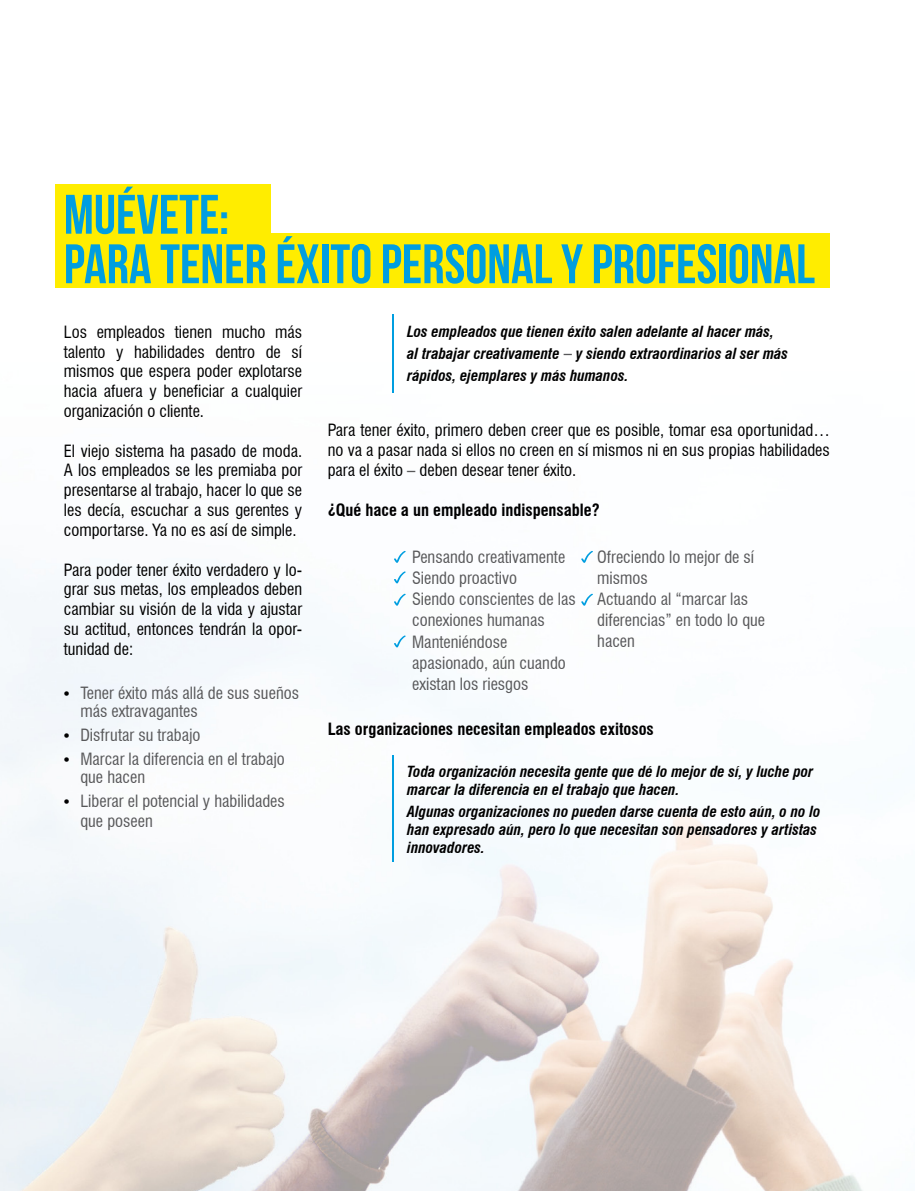
<style>
.page{position:relative;width:915px;height:1191px;background:#fff}
.page>*{position:absolute;margin:0;border:0;box-sizing:border-box;transform-origin:0 0}
.t1{font:55.5px/49.5px "Bebas Neue";color:#009ee0}
.t2{font:condensed 16.5px/19.8px "Swiss 721 BT";color:#000;text-align:justify}
.t3{font:condensed 16.5px/21px "Swiss 721 BT";color:#58585a}
.t4{font:700 condensed 16.5px "Swiss 721 BT";color:#000}
.t5{font:italic 700 condensed 15px/18px "Swiss 721 BT";color:#000}
.s1{font-family:"Bebas";font-size:42px}
.s2{font-family:"Times";font-stretch:normal;color:#000}
.s3{font-weight:400;font-style:normal;font-size:16.5px;color:#58585a}
.s4{color:#58585a}
</style>
<div class="page">
<img style="left:0;top:233px;width:830px;height:664px">
<img style="left:0;top:897px;width:863px;height:294px">
<svg style="left:394px;top:551px;width:11px;height:12px"></svg>
<svg style="left:581px;top:551px;width:11px;height:12px"></svg>
<svg style="left:394px;top:571px;width:11px;height:12px"></svg>
<svg style="left:581px;top:594px;width:11px;height:11px"></svg>
<svg style="left:394px;top:594px;width:11px;height:11px"></svg>
<svg style="left:394px;top:635px;width:11px;height:12px"></svg>
<hr style="left:392px;top:314px;width:2px;height:78px;background:#009ee0">
<hr style="left:392px;top:755px;width:2px;height:107px;background:#009ee0">
<div style="left:55px;top:184px;width:216px;height:54px;background:#ffed00"></div>
<div style="left:55px;top:233px;width:774px;height:55px;background:#ffed00"></div>
<h1 class="t1" style="left:64px;top:190px;width:752px">MUÉVETE<span class="s1">:<br></span>PARA TENER ÉXITO PERSONAL Y PROFESIONAL</h1>
<p class="t2" style="left:64px;top:322px;width:240px">Los empleados tienen mucho más talento y habilidades dentro de sí mismos que espera poder explotarse hacia afuera y beneficiar a cualquier organización o cliente.</p>
<p class="t2" style="left:64px;top:441px;width:240px">El viejo sistema ha pasado de moda.<br>A los empleados se les premiaba por presentarse al trabajo, hacer lo que se les decía, escuchar a sus gerentes y comportarse. Ya no es así de simple.</p>
<p class="t2" style="left:64px;top:559px;width:240px">Para poder tener éxito verdadero y lo&shy;grar sus metas, los empleados deben cambiar su visión de la vida y ajustar su actitud, entonces tendrán la opor&shy;tunidad de:</p>
<p class="t3" style="left:80px;top:683px;width:220px;line-height:18px;text-indent:-16px"><span class="s2">•</span> Tener éxito más allá de sus sueños más extravagantes</p>
<p class="t3" style="left:64px;top:724px;width:138px"><span class="s2">•</span> Disfrutar su trabajo</p>
<p class="t3" style="left:80px;top:749px;width:206px;line-height:18px;text-indent:-16px"><span class="s2">•</span> Marcar la diferencia en el trabajo que hacen</p>
<p class="t3" style="left:80px;top:791px;width:206px;line-height:19.8px;text-indent:-16px"><span class="s2">•</span> Liberar el potencial y habilidades que poseen</p>
<p class="t5" style="left:407px;top:320px;width:382px;line-height:22.2px">Los empleados que tienen éxito salen adelante al hacer más, al trabajar creativamente <span class="s3">–</span> y siendo extraordinarios al ser más rápidos, ejemplares y más humanos.</p>
<p class="t2" style="left:327px;top:420px;width:503px">Para tener éxito, primero deben creer que es posible, tomar esa oportunidad… no va a pasar nada si ellos no creen en sí mismos ni en sus propias habilidades para el éxito <span class="s4">–</span> deben desear tener éxito.</p>
<p class="t4" style="left:327px;top:500px;width:273px">¿Qué hace a un empleado indispensable?</p>
<p class="t3" style="left:412px;top:547px;width:165px">Pensando creativamente<br>Siendo proactivo<br>Siendo conscientes de las conexiones humanas<br>Manteniéndose apasionado, aún cuando existan los riesgos</p>
<p class="t3" style="left:597px;top:547px;width:169px">Ofreciendo lo mejor de sí mismos<br>Actuando al “marcar las diferencias” en todo lo que hacen</p>
<p class="t4" style="left:327px;top:718px;width:327px">Las organizaciones necesitan empleados exitosos</p>
<p class="t5" style="left:407px;top:762px;width:407px">Toda organización necesita gente que dé lo mejor de sí, y luche por marcar la diferencia en el trabajo que hacen.</p>
<p class="t5" style="left:407px;top:802px;width:414px">Algunas organizaciones no pueden darse cuenta de esto aún, o no lo han expresado aún, pero lo que necesitan son pensadores y artistas innovadores.</p>
</div>
